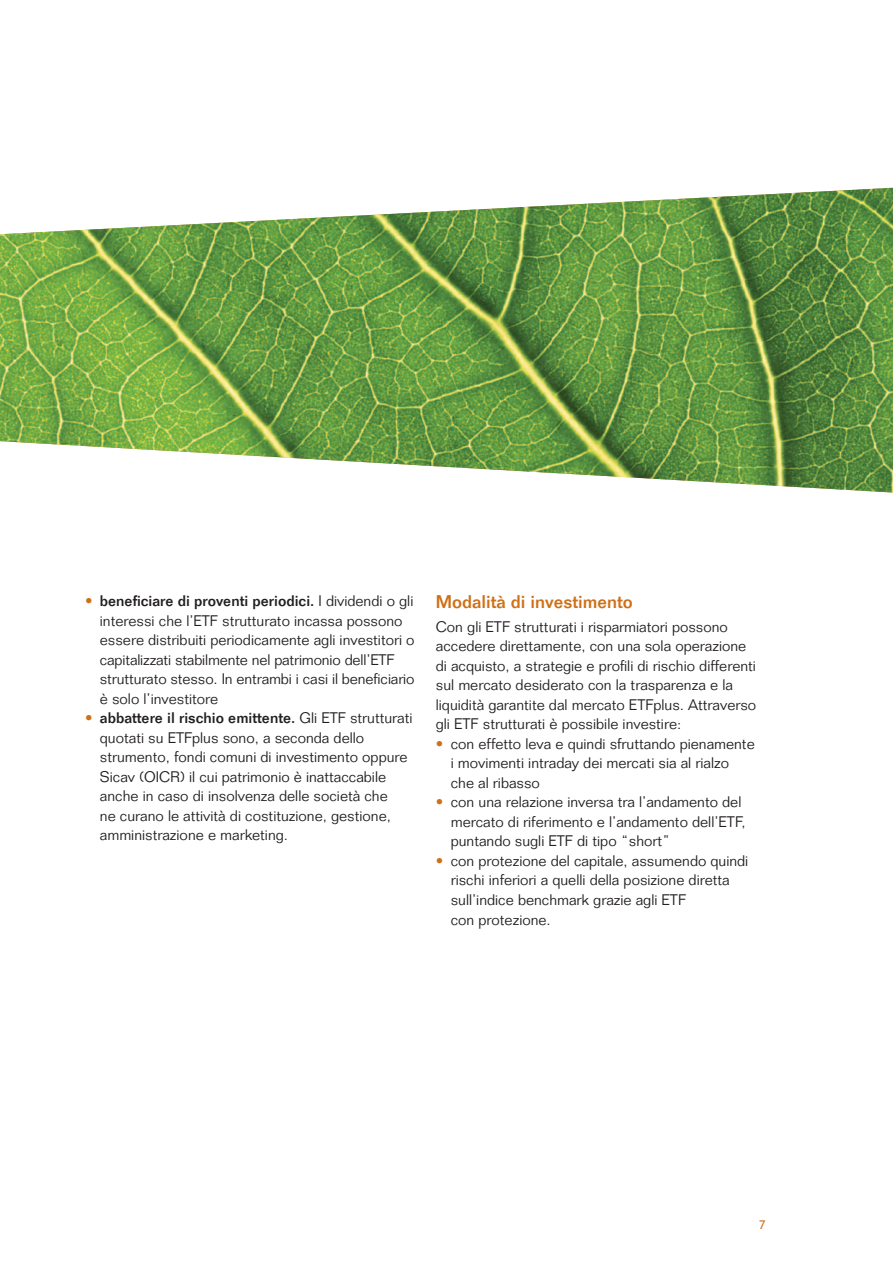
<style>
.page{position:relative;width:893px;height:1263px;background:#fff}
.page>*{position:absolute;margin:0;border:0;box-sizing:border-box;transform-origin:0 0}
.t1{font:500 18px "Folio Std";color:#ce7018}
.t2{font:300 15px/19.5px "Folio Std";color:#231f20}
.t3{font:12px "Trebuchet MS";color:#ce7018}
.s1{font-weight:500;color:#ce7018}
.s2{font-weight:500}
</style>
<div class="page">
<img style="left:0;top:188px;width:893px;height:304px">
<p class="t2" style="left:100px;top:591px;width:316px;text-indent:-15px"><span class="s1">•</span> <span class="s2">beneficiare di proventi periodici.</span> I dividendi o gli interessi che l’ETF strutturato incassa possono essere distribuiti periodicamente agli investitori o capitalizzati stabilmente nel patrimonio dell’ETF strutturato stesso. In entrambi i casi il beneficiario è solo l’investitore</p>
<p class="t2" style="left:100px;top:708px;width:314px;text-indent:-15px"><span class="s1">•</span> <span class="s2">abbattere il rischio emittente.</span> Gli ETF strutturati quotati su ETFplus sono, a seconda dello strumento, fondi comuni di investimento oppure Sicav (OICR) il cui patrimonio è inattaccabile anche in caso di insolvenza delle società che<br>ne curano le attività di costituzione, gestione, amministrazione e marketing.</p>
<p class="t1" style="left:436px;top:591px;width:199px">Modalità di investimento</p>
<p class="t2" style="left:436px;top:617px;width:322px">Con gli ETF strutturati i risparmiatori possono accedere direttamente, con una sola operazione di acquisto, a strategie e profili di rischio differenti sul mercato desiderato con la trasparenza e la liquidità garantite dal mercato ETFplus. Attraverso gli ETF strutturati è possibile investire:</p>
<p class="t2" style="left:451px;top:734px;width:305px;text-indent:-15px"><span class="s1">•</span> con effetto leva e quindi sfruttando pienamente i movimenti intraday dei mercati sia al rialzo che al ribasso</p>
<p class="t2" style="left:451px;top:792px;width:296px;text-indent:-15px"><span class="s1">•</span> con una relazione inversa tra l’andamento del mercato di riferimento e l’andamento dell’ETF, puntando sugli ETF di tipo “short”</p>
<p class="t2" style="left:451px;top:851px;width:299px;text-indent:-15px"><span class="s1">•</span> con protezione del capitale, assumendo quindi rischi inferiori a quelli della posizione diretta sull’indice benchmark grazie agli ETF<br>con protezione.</p>
<p class="t3" style="left:759px;top:1218px;width:8px">7</p>
</div>
